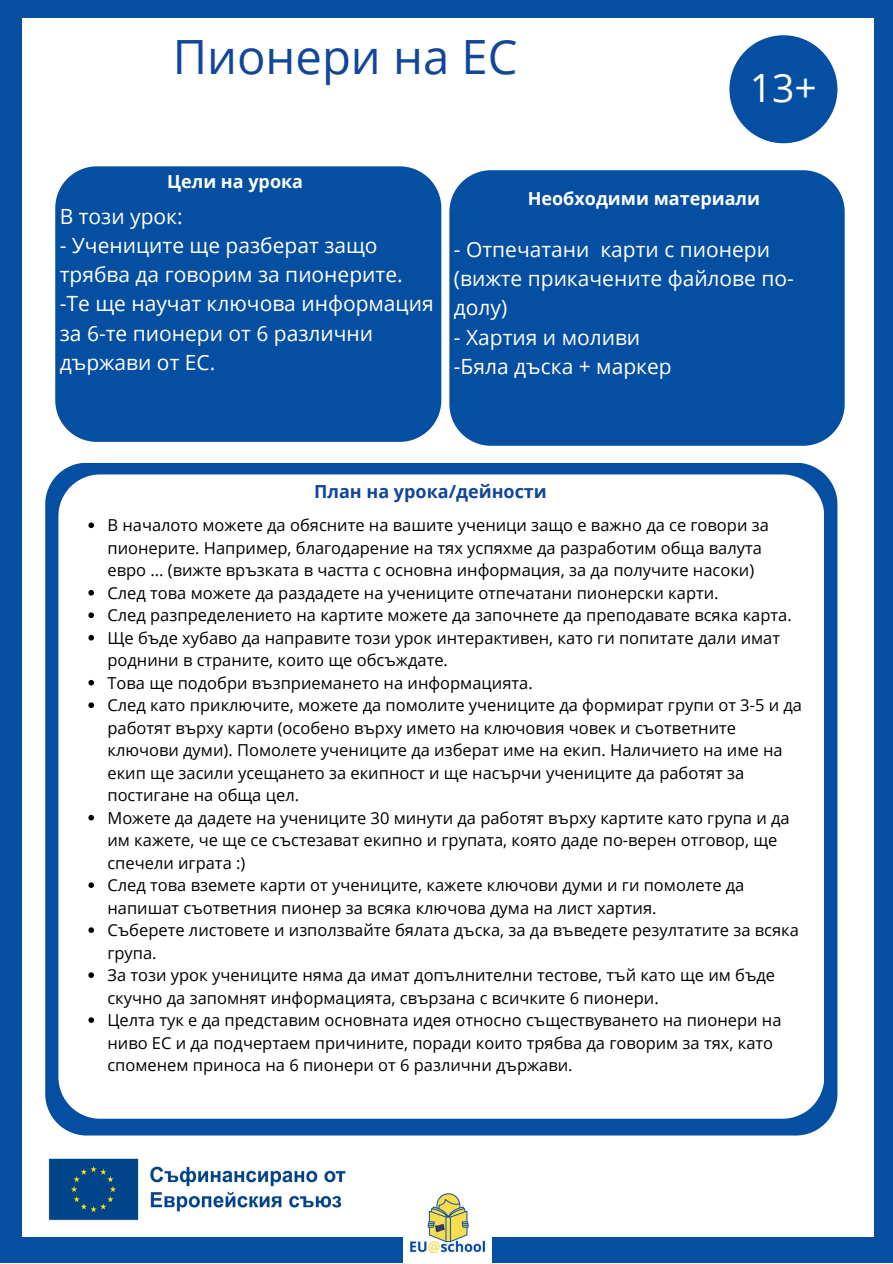
<style>
.page{position:relative;width:893px;height:1264px;background:#fff}
.page>*{position:absolute;margin:0;border:0;box-sizing:border-box;transform-origin:0 0}
.t1{font:47.25px "Open Sans";color:#12469a}
.t2{font:39px "Open Sans";color:#fff}
.t3{font:21px/29.2px "Open Sans";color:#fff}
.t4{font:700 18px "Open Sans";color:#fff}
.t5{font:700 18px "Open Sans";color:#12469a}
.t6{font:16.5px/22.5px "Open Sans";color:#000}
</style>
<div class="page">
<div style="left:0;top:0;width:892px;height:1262px;background:#054fa3"></div>
<div style="left:22px;top:18px;width:851px;height:1218px;background:#fff"></div>
<img style="left:403px;top:1193px;width:89px;height:69px">
<div style="left:729px;top:35px;width:108px;height:108px;background:#054fa3;border-radius:50%"></div>
<div style="left:55px;top:166px;width:386px;height:276px;background:#054fa3"></div>
<div style="left:449px;top:170px;width:395px;height:276px;background:#054fa3"></div>
<svg style="left:45px;top:463px;width:792px;height:672px;background:#1158a7"></svg>
<svg style="left:58px;top:474px;width:766px;height:644px"></svg>
<svg style="left:88px;top:522px;width:6px;height:6px"></svg>
<svg style="left:88px;top:590px;width:6px;height:5px"></svg>
<svg style="left:88px;top:612px;width:6px;height:6px"></svg>
<svg style="left:88px;top:635px;width:6px;height:5px"></svg>
<svg style="left:88px;top:680px;width:6px;height:5px"></svg>
<svg style="left:88px;top:702px;width:6px;height:6px"></svg>
<svg style="left:88px;top:814px;width:6px;height:6px"></svg>
<svg style="left:88px;top:882px;width:6px;height:6px"></svg>
<svg style="left:88px;top:927px;width:6px;height:5px"></svg>
<svg style="left:88px;top:972px;width:6px;height:5px"></svg>
<svg style="left:88px;top:1017px;width:6px;height:5px"></svg>
<img style="left:48px;top:1158px;width:298px;height:63px">
<p class="t1" style="left:173px;top:23px;width:346px">Пионери на ЕС</p>
<p class="t2" style="left:749px;top:60px;width:68px">13+</p>
<p class="t4" style="left:167px;top:168px;width:137px">Цели на урока</p>
<p class="t3" style="left:60px;top:201px;width:124px">В този урок:</p>
<p class="t3" style="left:60px;top:230px;width:344px">- Учениците ще разберат защо трябва да говорим за пионерите.</p>
<p class="t3" style="left:60px;top:288px;width:375px">-Те ще научат ключова информация за 6-те пионери от 6 различни държави от ЕС.</p>
<p class="t4" style="left:527px;top:186px;width:234px">Необходими материали</p>
<p class="t3" style="left:454px;top:234px;width:341px">- Отпечатани карти с пионери (вижте прикачените файлове по&shy;долу)</p>
<p class="t3" style="left:454px;top:322px;width:188px">- Хартия и моливи</p>
<p class="t3" style="left:454px;top:351px;width:219px">-Бяла дъска + маркер</p>
<p class="t5" style="left:314px;top:479px;width:234px">План на урока/дейности</p>
<p class="t6" style="left:107px;top:514px;width:663px">В началото можете да обясните на вашите ученици защо е важно да се говори за пионерите. Например, благодарение на тях успяхме да разработим обща валута евро ... (вижте връзката в частта с основна информация, за да получите насоки)</p>
<p class="t6" style="left:107px;top:581px;width:612px">След това можете да раздадете на учениците отпечатани пионерски карти.</p>
<p class="t6" style="left:107px;top:603px;width:685px">След разпределението на картите можете да започнете да преподавате всяка карта.</p>
<p class="t6" style="left:107px;top:626px;width:674px">Ще бъде хубаво да направите този урок интерактивен, като ги попитате дали имат роднини в страните, които ще обсъждате.</p>
<p class="t6" style="left:107px;top:671px;width:427px">Това ще подобри възприемането на информацията.</p>
<p class="t6" style="left:107px;top:693px;width:696px">След като приключите, можете да помолите учениците да формират групи от 3-5 и да работят върху карти (особено върху името на ключовия човек и съответните ключови думи). Помолете учениците да изберат име на екип. Наличието на име на екип ще засили усещането за екипност и ще насърчи учениците да работят за постигане на обща цел.</p>
<p class="t6" style="left:107px;top:806px;width:683px">Можете да дадете на учениците 30 минути да работят върху картите като група и да им кажете, че ще се състезават екипно и групата, която даде по-верен отговор, ще спечели играта :)</p>
<p class="t6" style="left:107px;top:873px;width:638px">След това вземете карти от учениците, кажете ключови думи и ги помолете да напишат съответния пионер за всяка ключова дума на лист хартия.</p>
<p class="t6" style="left:107px;top:918px;width:693px">Съберете листовете и използвайте бялата дъска, за да въведете резултатите за всяка група.</p>
<p class="t6" style="left:107px;top:963px;width:669px">За този урок учениците няма да имат допълнителни тестове, тъй като ще им бъде скучно да запомнят информацията, свързана с всичките 6 пионери.</p>
<p class="t6" style="left:107px;top:1008px;width:675px">Целта тук е да представим основната идея относно съществуването на пионери на ниво ЕС и да подчертаем причините, поради които трябва да говорим за тях, като споменем приноса на 6 пионери от 6 различни държави.</p>
</div>
